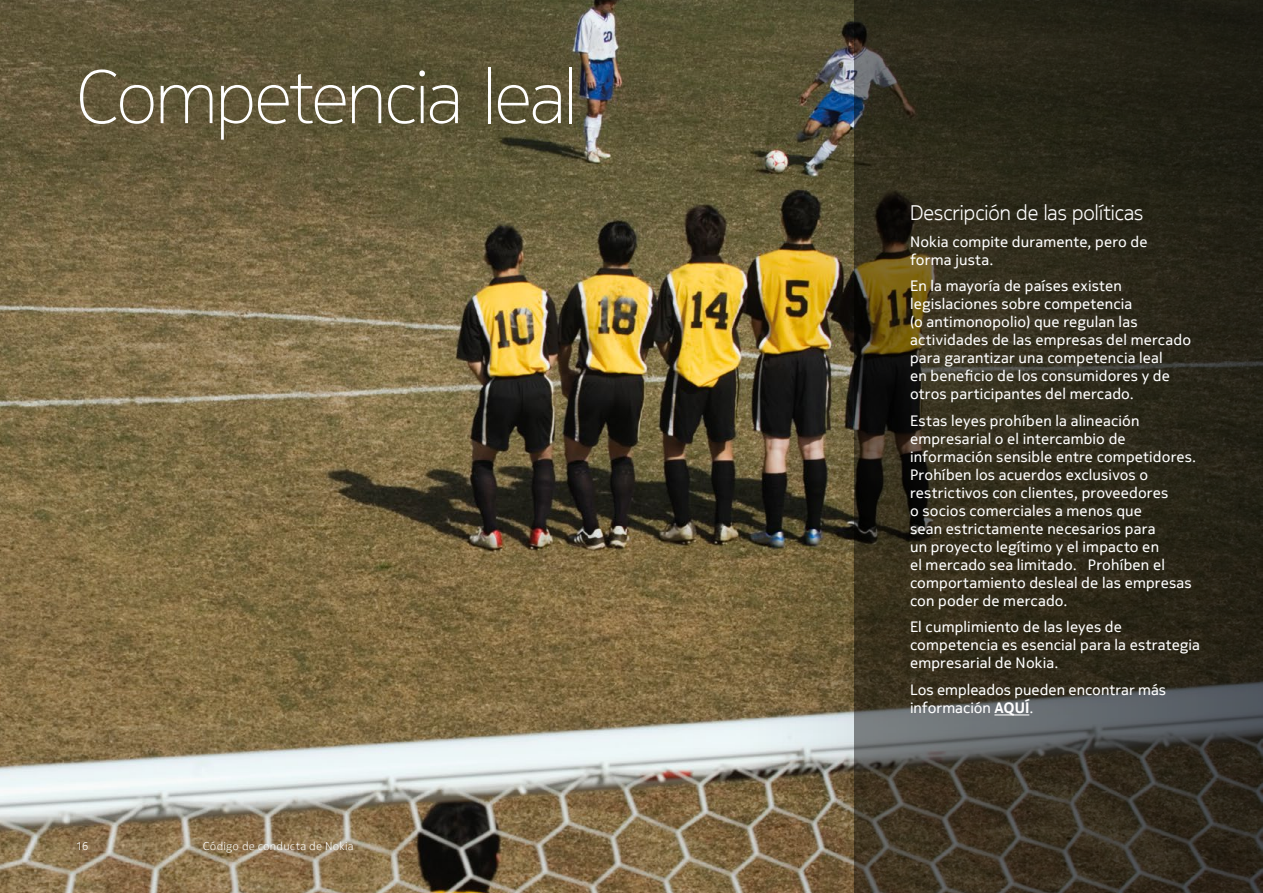
<style>
.page{position:relative;width:1263px;height:893px;background:#fff}
.page>*{position:absolute;margin:0;border:0;box-sizing:border-box;transform-origin:0 0}
.t1{font:200 75px "Nokia Pure Headline";letter-spacing:-.025em;color:#fff}
.t2{font:300 21px "Nokia Pure Headline";color:#fff}
.t3{font:15px/18px "Nokia Pure Text";letter-spacing:.01em;color:#fff}
.t4{font:300 11.25px "Nokia Pure Text";letter-spacing:.025em;color:#fff}
.s1{font-weight:700}
</style>
<div class="page">
<img style="left:0;top:0;width:599px;height:893px">
<img style="left:599px;top:0;width:256px;height:893px">
<svg style="left:855px;top:0;width:408px;height:893px;background:#322d20"></svg>
<hr style="left:994px;top:714px;width:35px;height:1px;background:#fff">
<h1 class="t1" style="left:76px;top:51px;width:503px">Competencia leal</h1>
<p class="t4" style="left:76px;top:839px;width:14px">16</p>
<p class="t4" style="left:203px;top:839px;width:153px">Código de conducta de Nokia</p>
<h2 class="t2" style="left:910px;top:200px;width:235px">Descripción de las políticas</h2>
<p class="t3" style="left:910px;top:232px;width:239px">Nokia compite duramente, pero de forma justa.</p>
<p class="t3" style="left:910px;top:277px;width:283px">En la mayoría de países existen legislaciones sobre competencia<br>(o antimonopolio) que regulan las actividades de las empresas del mercado para garantizar una competencia leal<br>en beneficio de los consumidores y de otros participantes del mercado.</p>
<p class="t3" style="left:910px;top:411px;width:288px">Estas leyes prohíben la alineación empresarial o el intercambio de información sensible entre competidores.<br>Prohíben los acuerdos exclusivos o restrictivos con clientes, proveedores<br>o socios comerciales a menos que<br>sean estrictamente necesarios para<br>un proyecto legítimo y el impacto en<br>el mercado sea limitado. Prohíben el comportamiento desleal de las empresas con poder de mercado.</p>
<p class="t3" style="left:910px;top:618px;width:292px">El cumplimiento de las leyes de competencia es esencial para la estrategia empresarial de Nokia.</p>
<p class="t3" style="left:910px;top:680px;width:258px">Los empleados pueden encontrar más información <span class="s1">AQUÍ</span>.</p>
</div>
